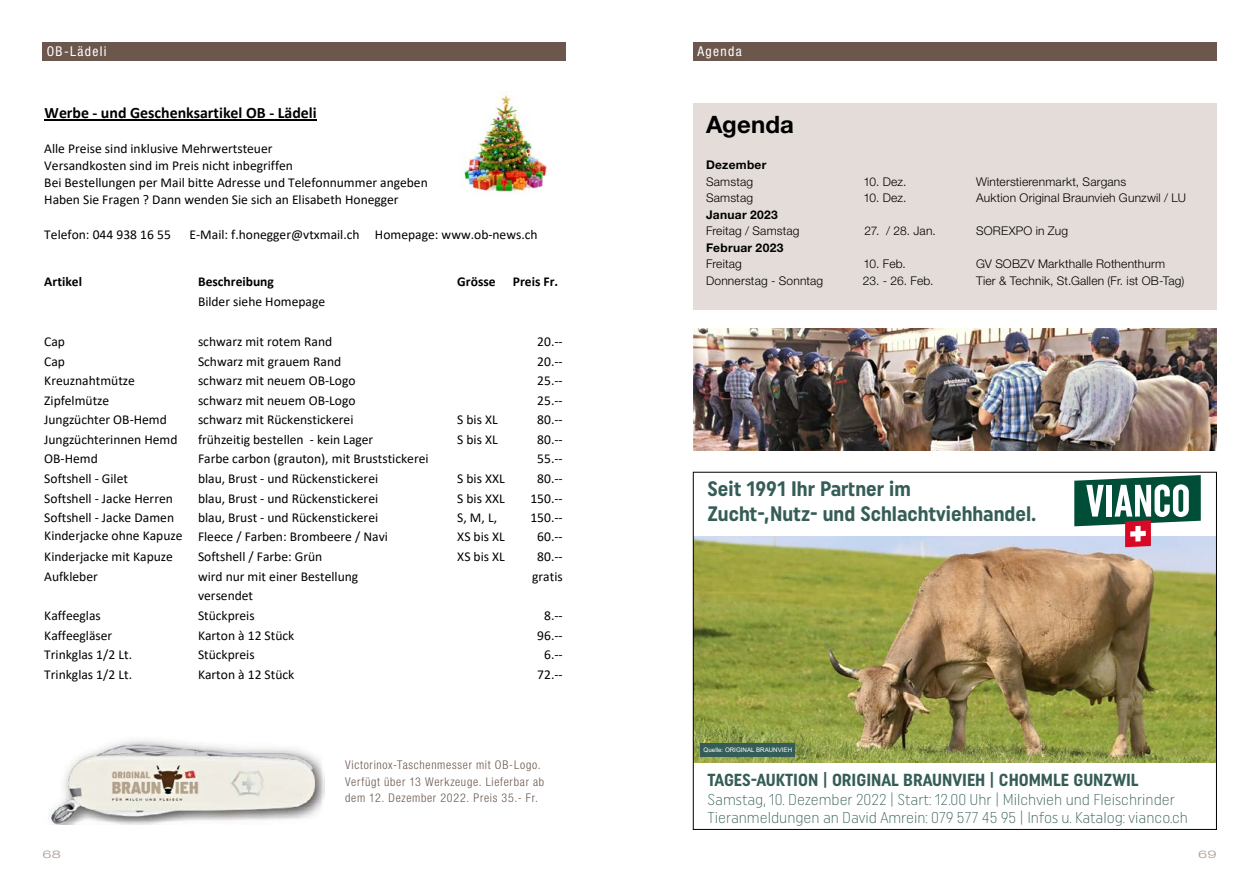
<style>
.page{position:relative;width:1259px;height:893px;background:#fff}
.page>*{position:absolute;margin:0;border:0;box-sizing:border-box;transform-origin:0 0}
.t1{font:700 24px "Helvetica Neue LT Std";letter-spacing:.005em;color:#000}
.t2{font:700 21px/25.2px "Uniform Condensed";color:#355d57}
.t3{font:700 17.4px "Uniform Condensed";color:#355d57}
.t4{font:700 15.9px "Calibri";color:#000}
.t5{font:300 15.75px/18.9px "Uniform Condensed";color:#355d57}
.t6{font:13.5px/17.2px "Calibri";color:#000}
.t7{font:700 13.5px "Calibri";color:#000}
.t8{font:condensed 13.5px "Helvetica Neue LT Std";letter-spacing:.1em;color:#fff}
.t9{font:300 12px "Helvetica Neue LT Std";letter-spacing:.015em;color:#000}
.t10{font:300 condensed 12px/16.5px "Helvetica Neue LT Std";letter-spacing:.06em;color:#6c574d}
.t11{font:700 12px "Helvetica Neue LT Std";letter-spacing:.025em;color:#000}
.t12{font:300 expanded 10.5px "Helvetica Neue LT Std";color:#ab988f;scale:1.3 1}
.t13{font:6.15px "Arial";color:#fff}
</style>
<div class="page">
<div style="left:43px;top:43px;width:523px;height:18px;background:#6c574d"></div>
<hr style="left:45px;top:120px;width:272px;height:1px;background:#000">
<img style="left:48px;top:740px;width:276px;height:84px">
<img style="left:459px;top:94px;width:89px;height:100px">
<div style="left:693px;top:43px;width:523px;height:18px;background:#6c574d"></div>
<div style="left:693px;top:103px;width:523px;height:206px;background:#e4dcd8"></div>
<img style="left:695px;top:536px;width:519px;height:226px">
<div style="left:700px;top:743px;width:95px;height:13px;background:#355d57"></div>
<svg style="left:1074px;top:475px;width:126px;height:72px"></svg>
<div style="left:1135px;top:526px;width:5px;height:16px;background:#fff"></div>
<img style="left:693px;top:328px;width:523px;height:123px">
<p class="t8" style="left:47px;top:44px;width:61px">OB-Lädeli</p>
<p class="t4" style="left:45px;top:102px;width:274px">Werbe - und Geschenksartikel OB - Lädeli</p>
<p class="t6" style="left:44px;top:139px;width:385px">Alle Preise sind inklusive Mehrwertsteuer<br>Versandkosten sind im Preis nicht inbegriffen<br>Bei Bestellungen per Mail bitte Adresse und Telefonnummer angeben Haben Sie Fragen ? Dann wenden Sie sich an Elisabeth Honegger</p>
<p class="t6" style="left:44px;top:225px;width:128px">Telefon: 044 938 16 55</p>
<p class="t6" style="left:190px;top:225px;width:349px">E-Mail: f.honegger@vtxmail.ch Homepage: www.ob-news.ch</p>
<p class="t7" style="left:44px;top:272px;width:39px">Artikel</p>
<p class="t7" style="left:198px;top:272px;width:77px">Beschreibung</p>
<p class="t7" style="left:457px;top:272px;width:40px">Grösse</p>
<p class="t7" style="left:513px;top:272px;width:47px">Preis Fr.</p>
<p class="t6" style="left:198px;top:292px;width:129px">Bilder siehe Homepage</p>
<p class="t6" style="left:44px;top:332px;width:22px">Cap</p>
<p class="t6" style="left:198px;top:332px;width:136px">schwarz mit rotem Rand</p>
<p class="t6" style="left:537px;top:332px;width:27px">20.--</p>
<p class="t6" style="left:44px;top:352px;width:22px">Cap</p>
<p class="t6" style="left:198px;top:352px;width:145px">Schwarz mit grauem Rand</p>
<p class="t6" style="left:537px;top:352px;width:27px">20.--</p>
<p class="t6" style="left:44px;top:372px;width:92px">Kreuznahtmütze</p>
<p class="t6" style="left:198px;top:372px;width:159px">schwarz mit neuem OB-Logo</p>
<p class="t6" style="left:537px;top:372px;width:27px">25.--</p>
<p class="t6" style="left:44px;top:391px;width:67px">Zipfelmütze</p>
<p class="t6" style="left:198px;top:391px;width:159px">schwarz mit neuem OB-Logo</p>
<p class="t6" style="left:537px;top:391px;width:27px">25.--</p>
<p class="t6" style="left:44px;top:411px;width:124px">Jungzüchter OB-Hemd</p>
<p class="t6" style="left:198px;top:411px;width:157px">schwarz mit Rückenstickerei</p>
<p class="t6" style="left:457px;top:411px;width:42px">S bis XL</p>
<p class="t6" style="left:537px;top:411px;width:27px">80.--</p>
<p class="t6" style="left:44px;top:430px;width:135px">Jungzüchterinnen Hemd</p>
<p class="t6" style="left:198px;top:430px;width:177px">frühzeitig bestellen - kein Lager</p>
<p class="t6" style="left:457px;top:430px;width:42px">S bis XL</p>
<p class="t6" style="left:537px;top:430px;width:27px">80.--</p>
<p class="t6" style="left:44px;top:450px;width:55px">OB-Hemd</p>
<p class="t6" style="left:198px;top:450px;width:232px">Farbe carbon (grauton), mit Bruststickerei</p>
<p class="t6" style="left:537px;top:450px;width:27px">55.--</p>
<p class="t6" style="left:44px;top:469px;width:85px">Softshell - Gilet</p>
<p class="t6" style="left:198px;top:469px;width:182px">blau, Brust - und Rückenstickerei</p>
<p class="t6" style="left:457px;top:469px;width:49px">S bis XXL</p>
<p class="t6" style="left:537px;top:469px;width:27px">80.--</p>
<p class="t6" style="left:44px;top:489px;width:130px">Softshell - Jacke Herren</p>
<p class="t6" style="left:198px;top:489px;width:182px">blau, Brust - und Rückenstickerei</p>
<p class="t6" style="left:457px;top:489px;width:49px">S bis XXL</p>
<p class="t6" style="left:530px;top:489px;width:34px">150.--</p>
<p class="t6" style="left:44px;top:509px;width:131px">Softshell - Jacke Damen</p>
<p class="t6" style="left:198px;top:509px;width:182px">blau, Brust - und Rückenstickerei</p>
<p class="t6" style="left:457px;top:509px;width:41px">S, M, L,</p>
<p class="t6" style="left:530px;top:509px;width:34px">150.--</p>
<p class="t6" style="left:44px;top:527px;width:345px">Kinderjacke ohne Kapuze Fleece / Farben: Brombeere / Navi</p>
<p class="t6" style="left:457px;top:527px;width:49px">XS bis XL</p>
<p class="t6" style="left:537px;top:527px;width:27px">60.--</p>
<p class="t6" style="left:44px;top:548px;width:130px">Kinderjacke mit Kapuze</p>
<p class="t6" style="left:198px;top:548px;width:126px">Softshell / Farbe: Grün</p>
<p class="t6" style="left:457px;top:548px;width:49px">XS bis XL</p>
<p class="t6" style="left:537px;top:548px;width:27px">80.--</p>
<p class="t6" style="left:44px;top:567px;width:55px">Aufkleber</p>
<p class="t6" style="left:198px;top:567px;width:162px">wird nur mit einer Bestellung</p>
<p class="t6" style="left:532px;top:567px;width:32px">gratis</p>
<p class="t6" style="left:198px;top:587px;width:57px">versendet</p>
<p class="t6" style="left:44px;top:607px;width:58px">Kaffeeglas</p>
<p class="t6" style="left:198px;top:607px;width:58px">Stückpreis</p>
<p class="t6" style="left:544px;top:607px;width:20px">8.--</p>
<p class="t6" style="left:44px;top:626px;width:69px">Kaffeegläser</p>
<p class="t6" style="left:198px;top:626px;width:98px">Karton à 12 Stück</p>
<p class="t6" style="left:537px;top:626px;width:27px">96.--</p>
<p class="t6" style="left:44px;top:646px;width:89px">Trinkglas 1/2 Lt.</p>
<p class="t6" style="left:198px;top:646px;width:58px">Stückpreis</p>
<p class="t6" style="left:544px;top:646px;width:20px">6.--</p>
<p class="t6" style="left:44px;top:665px;width:89px">Trinkglas 1/2 Lt.</p>
<p class="t6" style="left:198px;top:665px;width:98px">Karton à 12 Stück</p>
<p class="t6" style="left:537px;top:665px;width:27px">72.--</p>
<p class="t10" style="left:345px;top:756px;width:201px">Victorinox-Taschenmesser mit OB-Logo.<br>Verfügt über 13 Werkzeuge. Lieferbar ab dem 12. Dezember 2022. Preis 35.- Fr.</p>
<p class="t8" style="left:697px;top:44px;width:46px">Agenda</p>
<p class="t8" style="left:697px;top:44px;width:62px">Entlebuch</p>
<h1 class="t1" style="left:706px;top:110px;width:89px">Agenda</h1>
<p class="t11" style="left:706px;top:157px;width:62px">Dezember</p>
<p class="t9" style="left:706px;top:174px;width:48px">Samstag</p>
<p class="t9" style="left:863px;top:174px;width:44px">10. Dez.</p>
<p class="t9" style="left:976px;top:174px;width:152px">Winterstierenmarkt, Sargans</p>
<p class="t9" style="left:706px;top:191px;width:48px">Samstag</p>
<p class="t9" style="left:863px;top:191px;width:44px">10. Dez.</p>
<p class="t9" style="left:976px;top:191px;width:211px">Auktion Original Braunvieh Gunzwil / LU</p>
<p class="t11" style="left:706px;top:207px;width:73px">Januar 2023</p>
<p class="t9" style="left:706px;top:224px;width:95px">Freitag / Samstag</p>
<p class="t9" style="left:864px;top:224px;width:73px">27. / 28. Jan.</p>
<p class="t9" style="left:976px;top:224px;width:93px">SOREXPO in Zug</p>
<p class="t11" style="left:706px;top:240px;width:79px">Februar 2023</p>
<p class="t9" style="left:706px;top:257px;width:37px">Freitag</p>
<p class="t9" style="left:863px;top:257px;width:44px">10. Feb.</p>
<p class="t9" style="left:976px;top:257px;width:190px">GV SOBZV Markthalle Rothenthurm</p>
<p class="t9" style="left:706px;top:273px;width:119px">Donnerstag - Sonntag</p>
<p class="t9" style="left:863px;top:273px;width:72px">23. - 26. Feb.</p>
<p class="t9" style="left:976px;top:273px;width:210px">Tier &amp; Technik, St.Gallen (Fr. ist OB-Tag)</p>
<h2 class="t2" style="left:707px;top:475px;width:330px">Seit 1991 Ihr Partner im<br>Zucht-,Nutz- und Schlachtviehhandel.</h2>
<p class="t13" style="left:703px;top:745px;width:90px">Quelle: ORIGINAL BRAUNVIEH</p>
<p class="t3" style="left:707px;top:769px;width:432px">TAGES-AUKTION | ORIGINAL BRAUNVIEH | CHOMMLE GUNZWIL</p>
<p class="t5" style="left:707px;top:789px;width:482px">Samstag, 10. Dezember 2022 | Start: 12.00 Uhr | Milchvieh und Fleischrinder<br>Tieranmeldungen an David Amrein: 079 577 45 95 | Infos u. Katalog: vianco.ch</p>
<p class="t12" style="left:43px;top:848px;width:16px">68</p>
<p class="t12" style="left:1198px;top:848px;width:16px">69</p>
</div>
